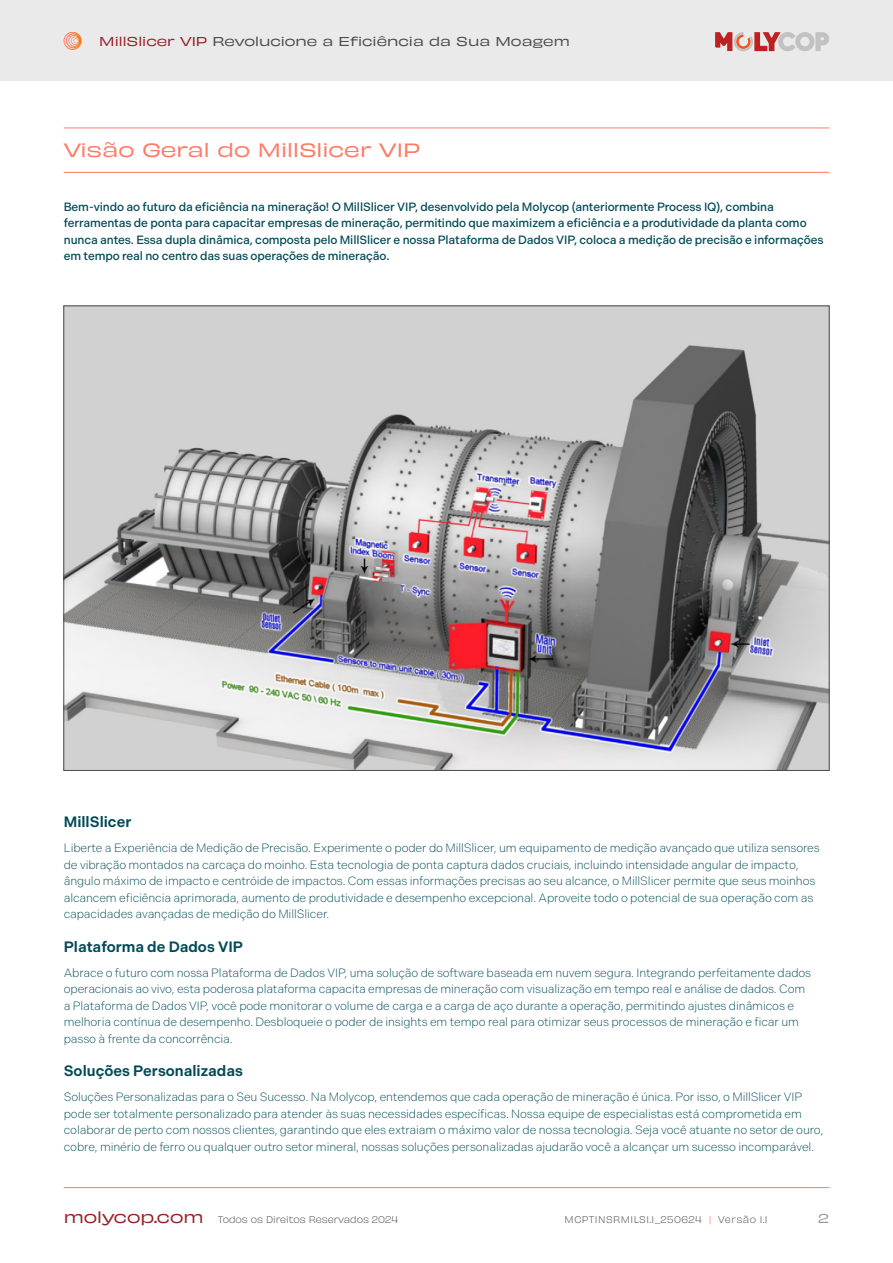
<style>
.page{position:relative;width:893px;height:1263px;background:#fff}
.page>*{position:absolute;margin:0;border:0;box-sizing:border-box;transform-origin:0 0}
.t1{font:expanded 18px "Obviously";color:#ff7a66}
.t2{font:600 15px "Indivisible";color:#004a57}
.t3{font:expanded 15px "Obviously";color:#962126}
.t4{font:300 12px/16.5px "Indivisible";letter-spacing:-.01em;color:#004a57}
.t5{font:500 12px/16.5px "Indivisible";letter-spacing:-.01em;color:#004a57}
.t6{font:expanded 12px "Obviously";color:#4d4a48}
.t7{font:expanded 12px "Obviously";color:#96999c}
.t8{font:9px "Obviously Lght";letter-spacing:.05em;color:#4d4a48}
.t9{font:9px "Obviously Lght";color:#4d4a48}
.s1{color:#962126}
.s2{color:#ff7a66}
</style>
<div class="page">
<hr style="left:64px;top:128px;width:765px;height:1px;background:#ff7a66">
<hr style="left:64px;top:172px;width:765px;height:1px;background:#ff7a66">
<img style="left:65px;top:307px;width:763px;height:462px">
<hr style="left:64px;top:1187px;width:765px;height:1px;background:#ff7a66">
<div style="left:0;top:0;width:893px;height:81px;background:#eaeaeb"></div>
<svg style="left:715px;top:32px;width:114px;height:19px"></svg>
<div style="left:64px;top:32px;width:17px;height:18px;border:1px solid #fff;border-radius:50%"></div>
<div style="left:66px;top:34px;width:15px;height:14px;border:1px dashed #fff;border-radius:50%"></div>
<div style="left:69px;top:35px;width:11px;height:12px;border:1px dashed #fff;border-radius:50%"></div>
<div style="left:71px;top:37px;width:8px;height:8px;border:1px dashed #fff;border-radius:50%"></div>
<svg style="left:73px;top:38px;width:5px;height:5px"></svg>
<p class="t6" style="left:99px;top:32px;width:472px"><span class="s1">MillSlicer VIP</span> Revolucione a Eficiência da Sua Moagem</p>
<h1 class="t1" style="left:64px;top:136px;width:358px">Visão Geral do MillSlicer VIP</h1>
<p class="t5" style="left:64px;top:199px;width:761px">Bem-vindo ao futuro da eficiência na mineração! O MillSlicer VIP, desenvolvido pela Molycop (anteriormente Process IQ), combina ferramentas de ponta para capacitar empresas de mineração, permitindo que maximizem a eficiência e a produtividade da planta como nunca antes. Essa dupla dinâmica, composta pelo MillSlicer e nossa Plataforma de Dados VIP, coloca a medição de precisão e informações em tempo real no centro das suas operações de mineração.</p>
<p class="t2" style="left:64px;top:813px;width:69px">MillSlicer</p>
<p class="t4" style="left:64px;top:840px;width:757px">Liberte a Experiência de Medição de Precisão. Experimente o poder do MillSlicer, um equipamento de medição avançado que utiliza sensores de vibração montados na carcaça do moinho. Esta tecnologia de ponta captura dados cruciais, incluindo intensidade angular de impacto, ângulo máximo de impacto e centróide de impactos. Com essas informações precisas ao seu alcance, o MillSlicer permite que seus moinhos alcancem eficiência aprimorada, aumento de produtividade e desempenho excepcional. Aproveite todo o potencial de sua operação com as capacidades avançadas de medição do MillSlicer.</p>
<p class="t2" style="left:64px;top:938px;width:181px">Plataforma de Dados VIP</p>
<p class="t4" style="left:64px;top:964px;width:749px">Abrace o futuro com nossa Plataforma de Dados VIP, uma solução de software baseada em nuvem segura. Integrando perfeitamente dados operacionais ao vivo, esta poderosa plataforma capacita empresas de mineração com visualização em tempo real e análise de dados. Com a Plataforma de Dados VIP, você pode monitorar o volume de carga e a carga de aço durante a operação, permitindo ajustes dinâmicos e melhoria contínua de desempenho. Desbloqueie o poder de insights em tempo real para otimizar seus processos de mineração e ficar um passo à frente da concorrência.</p>
<p class="t2" style="left:64px;top:1062px;width:181px">Soluções Personalizadas</p>
<p class="t4" style="left:64px;top:1089px;width:761px">Soluções Personalizadas para o Seu Sucesso. Na Molycop, entendemos que cada operação de mineração é única. Por isso, o MillSlicer VIP pode ser totalmente personalizado para atender às suas necessidades específicas. Nossa equipe de especialistas está comprometida em colaborar de perto com nossos clientes, garantindo que eles extraiam o máximo valor de nossa tecnologia. Seja você atuante no setor de ouro, cobre, minério de ferro ou qualquer outro setor mineral, nossas soluções personalizadas ajudarão você a alcançar um sucesso incomparável.</p>
<p class="t3" style="left:64px;top:1205px;width:141px">molycop.com</p>
<p class="t9" style="left:218px;top:1212px;width:182px">Todos os Direitos Reservados 2024</p>
<p class="t8" style="left:565px;top:1212px;width:204px">MCPTINSRMILS1.1_250624 <span class="s2">|</span> Versão 1.1</p>
<p class="t7" style="left:818px;top:1209px;width:12px">2</p>
</div>
